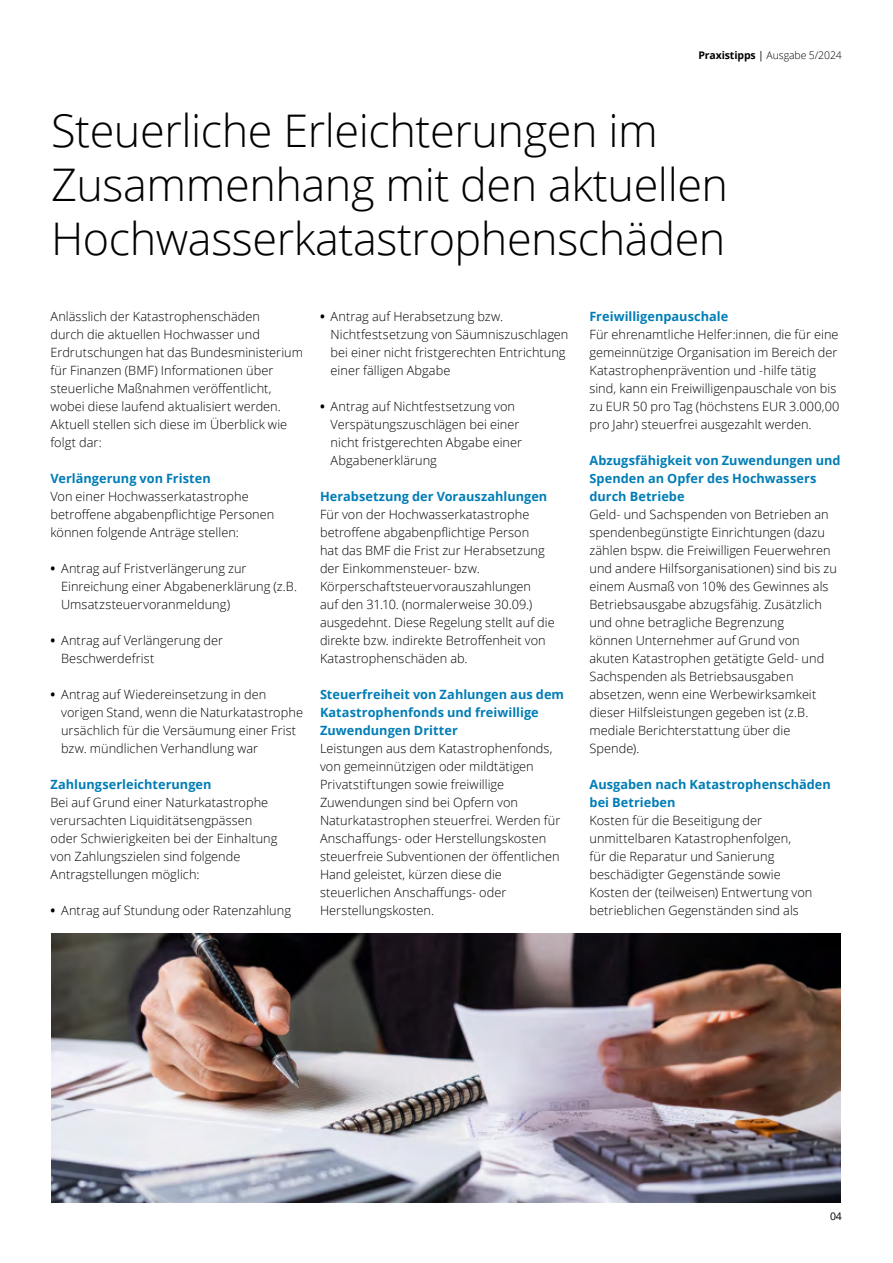
<style>
.page{position:relative;width:893px;height:1263px;background:#fff}
.page>*{position:absolute;margin:0;border:0;box-sizing:border-box;transform-origin:0 0}
.t1{font:300 45px/54px "Open Sans";letter-spacing:-.01em;color:#000}
.t2{font:300 12.75px/18px "Open Sans";color:#000}
.t3{font:700 12.75px/18px "Open Sans";letter-spacing:.005em;color:#007db6}
.t4{font:300 10.5px "Open Sans";letter-spacing:-.01em;color:#000}
.t5{font:10.5px "Open Sans";color:#000}
.s1{font-weight:700}
.s2{font-weight:400}
</style>
<div class="page">
<img style="left:51px;top:933px;width:790px;height:269px">
<p class="t4" style="left:698px;top:48px;width:145px"><span class="s1">Praxistipps</span> <span class="s2">|</span> Ausgabe 5/2024</p>
<h1 class="t1" style="left:51px;top:103px;width:679px">Steuerliche Erleichterungen im<br>Zusammenhang mit den aktuellen<br>Hochwasserkatastrophenschäden</h1>
<p class="t2" style="left:50px;top:307px;width:254px">Anlässlich der Katastrophenschäden<br>durch die aktuellen Hochwasser und Erdrutschungen hat das Bundesministerium für Finanzen (BMF) Informationen über steuerliche Maßnahmen veröffentlicht, wobei diese laufend aktualisiert werden.<br>Aktuell stellen sich diese im Überblick wie folgt dar:</p>
<p class="t3" style="left:50px;top:469px;width:162px">Verlängerung von Fristen</p>
<p class="t2" style="left:51px;top:487px;width:225px">Von einer Hochwasserkatastrophe betroffene abgabenpflichtige Personen können folgende Anträge stellen:</p>
<p class="t2" style="left:61px;top:559px;width:237px;text-indent:-11px"><span class="s1">•</span> Antrag auf Fristverlängerung zur<br>Einreichung einer Abgabenerklärung (z.B.<br>Umsatzsteuervoranmeldung)</p>
<p class="t2" style="left:61px;top:631px;width:164px;text-indent:-11px"><span class="s1">•</span> Antrag auf Verlängerung der<br>Beschwerdefrist</p>
<p class="t2" style="left:61px;top:685px;width:243px;text-indent:-11px"><span class="s1">•</span> Antrag auf Wiedereinsetzung in den vorigen Stand, wenn die Naturkatastrophe ursächlich für die Versäumung einer Frist bzw. mündlichen Verhandlung war</p>
<p class="t3" style="left:51px;top:775px;width:163px">Zahlungserleichterungen</p>
<p class="t2" style="left:51px;top:793px;width:228px">Bei auf Grund einer Naturkatastrophe verursachten Liquiditätsengpässen oder Schwierigkeiten bei der Einhaltung von Zahlungszielen sind folgende Antragstellungen möglich:</p>
<p class="t2" style="left:51px;top:901px;width:242px"><span class="s1">•</span> Antrag auf Stundung oder Ratenzahlung</p>
<p class="t2" style="left:331px;top:307px;width:239px;text-indent:-11px"><span class="s1">•</span> Antrag auf Herabsetzung bzw.<br>Nichtfestsetzung von Säumniszuschlagen bei einer nicht fristgerechten Entrichtung einer fälligen Abgabe</p>
<p class="t2" style="left:331px;top:397px;width:193px;text-indent:-11px"><span class="s1">•</span> Antrag auf Nichtfestsetzung von<br>Verspätungszuschlägen bei einer nicht fristgerechten Abgabe einer<br>Abgabenerklärung</p>
<p class="t3" style="left:320px;top:487px;width:229px">Herabsetzung der Vorauszahlungen</p>
<p class="t2" style="left:320px;top:505px;width:236px">Für von der Hochwasserkatastrophe betroffene abgabenpflichtige Person<br>hat das BMF die Frist zur Herabsetzung der Einkommensteuer- bzw.<br>Körperschaftsteuervorauszahlungen<br>auf den 31.10. (normalerweise 30.09.) ausgedehnt. Diese Regelung stellt auf die direkte bzw. indirekte Betroffenheit von Katastrophenschäden ab.</p>
<p class="t3" style="left:320px;top:685px;width:246px">Steuerfreiheit von Zahlungen aus dem<br>Katastrophenfonds und freiwillige<br>Zuwendungen Dritter</p>
<p class="t2" style="left:320px;top:739px;width:242px">Leistungen aus dem Katastrophenfonds, von gemeinnützigen oder mildtätigen Privatstiftungen sowie freiwillige Zuwendungen sind bei Opfern von Naturkatastrophen steuerfrei. Werden für Anschaffungs- oder Herstellungskosten steuerfreie Subventionen der öffentlichen Hand geleistet, kürzen diese die steuerlichen Anschaffungs- oder Herstellungskosten.</p>
<p class="t3" style="left:589px;top:307px;width:140px">Freiwilligenpauschale</p>
<p class="t2" style="left:589px;top:325px;width:252px">Für ehrenamtliche Helfer:innen, die für eine gemeinnützige Organisation im Bereich der Katastrophenprävention und -hilfe tätig sind, kann ein Freiwilligenpauschale von bis zu EUR 50 pro Tag (höchstens EUR 3.000,00 pro Jahr) steuerfrei ausgezahlt werden.</p>
<p class="t3" style="left:589px;top:451px;width:253px">Abzugsfähigkeit von Zuwendungen und<br>Spenden an Opfer des Hochwassers durch Betriebe</p>
<p class="t2" style="left:589px;top:505px;width:249px">Geld- und Sachspenden von Betrieben an spendenbegünstigte Einrichtungen (dazu zählen bspw. die Freiwilligen Feuerwehren und andere Hilfsorganisationen) sind bis zu einem Ausmaß von 10% des Gewinnes als Betriebsausgabe abzugsfähig. Zusätzlich und ohne betragliche Begrenzung<br>können Unternehmer auf Grund von akuten Katastrophen getätigte Geld- und Sachspenden als Betriebsausgaben absetzen, wenn eine Werbewirksamkeit dieser Hilfsleistungen gegeben ist (z.B. mediale Berichterstattung über die Spende).</p>
<p class="t3" style="left:589px;top:775px;width:243px">Ausgaben nach Katastrophenschäden bei Betrieben</p>
<p class="t2" style="left:589px;top:811px;width:224px">Kosten für die Beseitigung der unmittelbaren Katastrophenfolgen,<br>für die Reparatur und Sanierung beschädigter Gegenstände sowie Kosten der (teilweisen) Entwertung von betrieblichen Gegenständen sind als</p>
<p class="t5" style="left:830px;top:1209px;width:13px">04</p>
</div>
